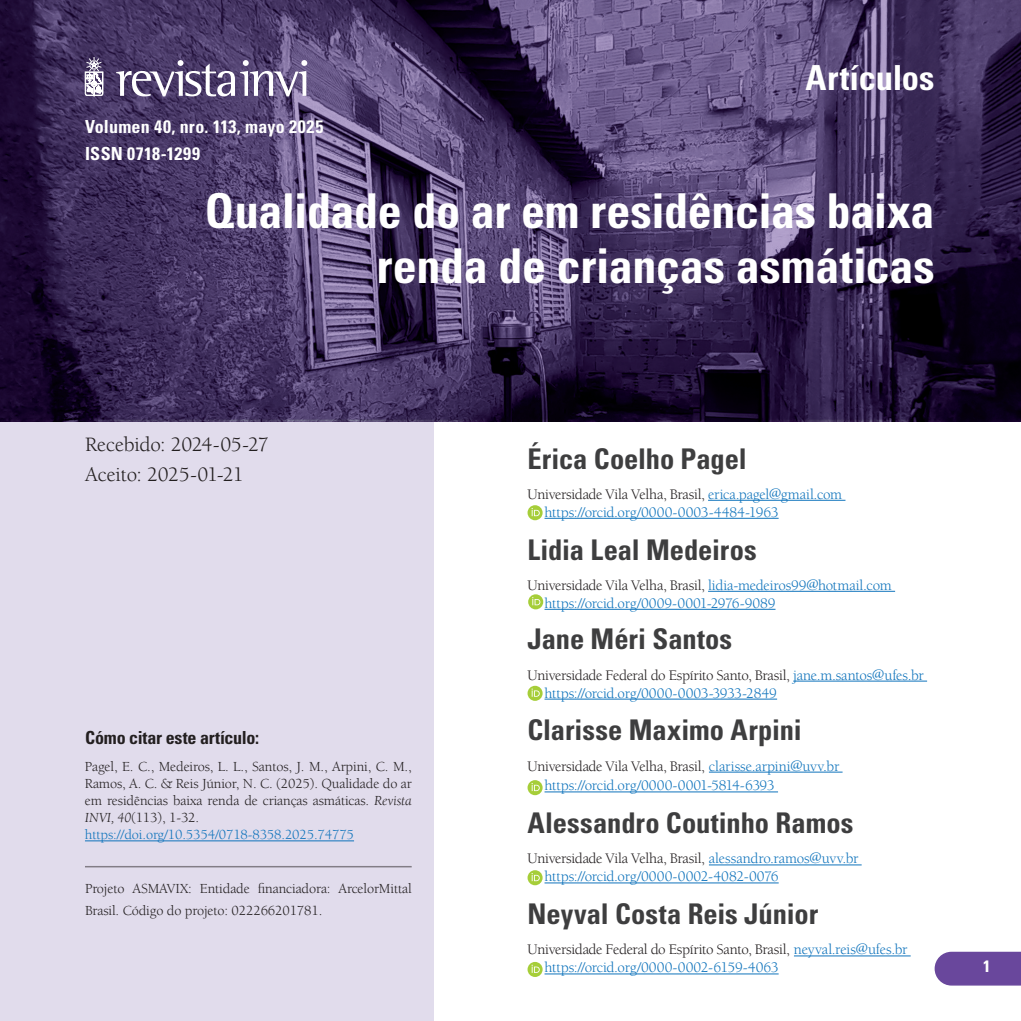
<style>
.page{position:relative;width:1021px;height:1021px;background:#fff}
.page>*{position:absolute;margin:0;border:0;box-sizing:border-box;transform-origin:0 0}
.titulppal{font:700 condensed 48px/55.5px "Univers LT Std";letter-spacing:-.005em;color:#fff;text-align:right}
.t1{font:700 condensed 34.5px "Univers LT Std";letter-spacing:-.005em;color:#fff}
.autorppal{font:700 condensed 28.5px "Univers LT Std";color:#3e3e3f}
.RECIBIDO{font:21px "Berkeley Std";letter-spacing:-.015em;color:#231f20}
.t2{font:700 condensed 18px/27.5px "Univers LT Std";letter-spacing:.015em;color:#fff}
.nota{font:700 condensed 18px "Univers LT Std";letter-spacing:-.01em;color:#231f20}
.t3{font:700 condensed 16.5px "Univers LT Std";color:#fff}
.txt_esp{font:15px "Berkeley Std";letter-spacing:-.015em;color:#231f20}
.txt_esp-2{font:15px "Berkeley Std";letter-spacing:-.015em;color:#1074bc}
.t4{font:14.25px/17.1px "Berkeley Std";letter-spacing:-.01em;color:#231f20;text-align:justify}
.t5{font:14.25px "Berkeley Std";letter-spacing:-.01em;color:#1074bc}
.s1{font-style:italic}
.s2{color:#1074bc}
</style>
<div class="page">
<div style="left:0;top:421px;width:434px;height:599px;background:#e1dcec"></div>
<img style="left:0;top:0;width:1020px;height:421px">
<hr style="left:85px;top:840px;width:269px;height:1px;background:#1074bc">
<hr style="left:708px;top:500px;width:137px;height:1px;background:#1074bc">
<hr style="left:544px;top:518px;width:234px;height:1px;background:#1074bc">
<hr style="left:708px;top:591px;width:187px;height:1px;background:#1074bc">
<hr style="left:544px;top:609px;width:231px;height:1px;background:#1074bc">
<hr style="left:793px;top:680px;width:134px;height:1px;background:#1074bc">
<hr style="left:544px;top:698px;width:233px;height:1px;background:#1074bc">
<hr style="left:709px;top:771px;width:133px;height:1px;background:#1074bc">
<hr style="left:544px;top:791px;width:234px;height:1px;background:#1074bc">
<hr style="left:709px;top:864px;width:152px;height:1px;background:#1074bc">
<hr style="left:544px;top:882px;width:234px;height:1px;background:#1074bc">
<hr style="left:794px;top:955px;width:116px;height:1px;background:#1074bc">
<hr style="left:544px;top:973px;width:234px;height:1px;background:#1074bc">
<svg style="left:528px;top:594px;width:15px;height:15px"></svg>
<svg style="left:532px;top:597px;width:8px;height:8px"></svg>
<svg style="left:527px;top:505px;width:15px;height:15px"></svg>
<svg style="left:531px;top:508px;width:8px;height:8px"></svg>
<svg style="left:527px;top:685px;width:15px;height:16px"></svg>
<svg style="left:531px;top:688px;width:8px;height:8px"></svg>
<svg style="left:527px;top:780px;width:15px;height:15px"></svg>
<svg style="left:531px;top:782px;width:8px;height:9px"></svg>
<svg style="left:527px;top:870px;width:15px;height:15px"></svg>
<svg style="left:531px;top:873px;width:8px;height:8px"></svg>
<svg style="left:527px;top:961px;width:15px;height:15px"></svg>
<svg style="left:531px;top:964px;width:8px;height:8px"></svg>
<svg style="left:116px;top:60px;width:191px;height:36px"></svg>
<svg style="left:85px;top:57px;width:18px;height:40px"></svg>
<svg style="left:934px;top:951px;width:86px;height:34px;background:#7353a2"></svg>
<hr style="left:85px;top:865px;width:326px;height:2px;background:#231f20">
<p class="t2" style="left:85px;top:112px;width:240px">Volumen 40, nro. 113, mayo 2025<br>ISSN 0718-1299</p>
<h2 class="t1" style="left:805px;top:57px;width:131px">Artículos</h2>
<p class="titulppal" style="left:205px;top:183px;width:731px">Qualidade do ar em residências baixa renda de crianças asmáticas</p>
<p class="RECIBIDO" style="left:85px;top:433px;width:185px">Recebido: 2024-05-27</p>
<p class="RECIBIDO" style="left:85px;top:463px;width:160px">Aceito: 2025-01-21</p>
<p class="nota" style="left:85px;top:726px;width:176px">Cómo citar este artículo:</p>
<p class="t4" style="left:85px;top:758px;width:328px">Pagel, E. C., Medeiros, L. L., Santos, J. M., Arpini, C. M., Ramos, A. C. &amp; Reis Júnior, N. C. (2025). Qualidade do ar em residências baixa renda de crianças asmáticas. <span class="s1">Revista INVI, 40</span>(113), 1-32.</p>
<p class="t5" style="left:85px;top:827px;width:270px">https://doi.org/10.5354/0718-8358.2025.74775</p>
<p class="t4" style="left:85px;top:878px;width:328px;line-height:21.6px">Projeto ASMAVIX: Entidade financiadora: ArcelorMittal<br>Brasil. Código do projeto: 022266201781.</p>
<p class="autorppal" style="left:527px;top:441px;width:221px">Érica Coelho Pagel</p>
<p class="txt_esp" style="left:527px;top:486px;width:316px">Universidade Vila Velha, Brasil, <span class="s2">erica.pagel@gmail.com</span></p>
<p class="txt_esp-2" style="left:544px;top:504px;width:235px">https://orcid.org/0000-0003-4484-1963</p>
<p class="autorppal" style="left:527px;top:532px;width:231px">Lidia Leal Medeiros</p>
<p class="txt_esp" style="left:527px;top:577px;width:366px">Universidade Vila Velha, Brasil, <span class="s2">lidia-medeiros99@hotmail.com</span></p>
<p class="txt_esp-2" style="left:544px;top:595px;width:232px">https://orcid.org/0009-0001-2976-9089</p>
<p class="autorppal" style="left:527px;top:621px;width:206px">Jane Méri Santos</p>
<p class="txt_esp" style="left:527px;top:667px;width:398px">Universidade Federal do Espírito Santo, Brasil, <span class="s2">jane.m.santos@ufes.br</span></p>
<p class="txt_esp-2" style="left:544px;top:685px;width:234px">https://orcid.org/0000-0003-3933-2849</p>
<p class="autorppal" style="left:527px;top:712px;width:276px">Clarisse Maximo Arpini</p>
<p class="txt_esp" style="left:527px;top:757px;width:313px">Universidade Vila Velha, Brasil, <span class="s2">clarisse.arpini@uvv.br</span></p>
<p class="txt_esp-2" style="left:544px;top:777px;width:232px">https://orcid.org/0000-0001-5814-6393</p>
<p class="autorppal" style="left:527px;top:805px;width:327px">Alessandro Coutinho Ramos</p>
<p class="txt_esp" style="left:527px;top:850px;width:332px">Universidade Vila Velha, Brasil, <span class="s2">alessandro.ramos@uvv.br</span></p>
<p class="txt_esp-2" style="left:544px;top:868px;width:236px">https://orcid.org/0000-0002-4082-0076</p>
<p class="autorppal" style="left:527px;top:896px;width:292px">Neyval Costa Reis Júnior</p>
<p class="txt_esp" style="left:527px;top:941px;width:381px">Universidade Federal do Espírito Santo, Brasil, <span class="s2">neyval.reis@ufes.br</span></p>
<p class="txt_esp-2" style="left:544px;top:959px;width:235px">https://orcid.org/0000-0002-6159-4063</p>
<p class="t3" style="left:983px;top:956px;width:9px">1</p>
</div>
